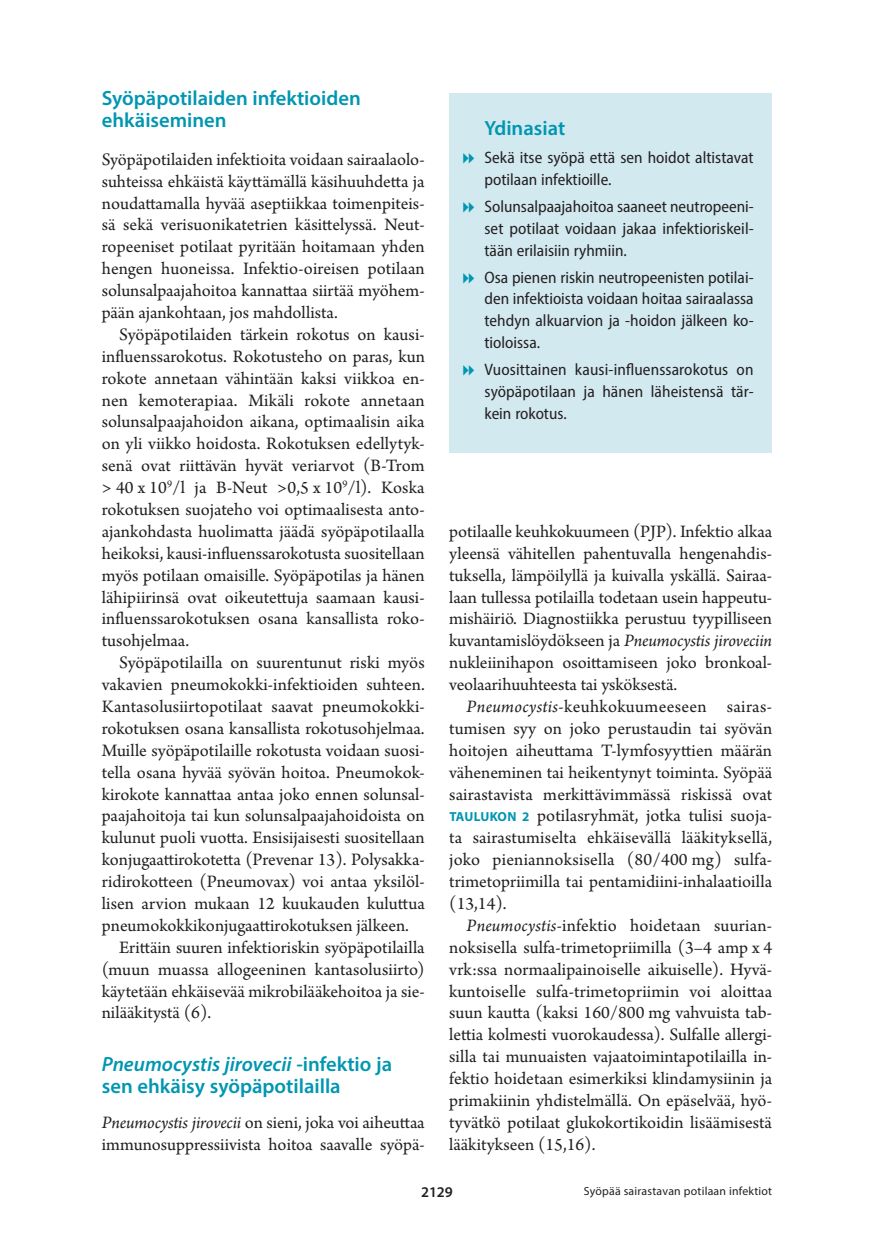
<style>
.page{position:relative;width:874px;height:1241px;background:#fff}
.page>*{position:absolute;margin:0;border:0;box-sizing:border-box;transform-origin:0 0}
.v1{font:600 20.65px/21.9px "Myriad Pro";color:#0096b1}
.ydinasiat_otsikko_tu{font:600 20.65px "Myriad Pro";color:#0096b1}
.l_ei_sis{font:18.38px/21.9px "Arno Pro";color:#231f20;text-align:justify}
.t1{font:semi-condensed 16.62px/21.9px "Myriad Pro";color:#231f20;text-align:justify}
.t2{font:600 14.88px "Myriad Pro";color:#231f20}
.Ala{font:11.9px "Myriad Pro";letter-spacing:.02em;color:#231f20}
.s1{font-style:italic}
.s2{font-family:"Myriad Pro";font-weight:700;font-size:13.12px;color:#0096b1}
</style>
<div class="page">
<div style="left:449px;top:93px;width:322px;height:360px;background:#d3e9f0"></div>
<p class="v1" style="left:102px;top:86px;width:260px">Syöpäpotilaiden infektioiden ehkäiseminen</p>
<p class="l_ei_sis" style="left:102px;top:149px;width:324px">Syöpäpotilaiden infektioita voidaan sairaalaolo&shy;suhteissa ehkäistä käyttämällä käsihuuhdetta ja noudattamalla hyvää aseptiikkaa toimenpiteis&shy;sä sekä verisuonikatetrien käsittelyssä. Neut&shy;ropeeniset potilaat pyritään hoitamaan yhden hengen huoneissa. Infektio-oireisen potilaan solunsalpaajahoitoa kannattaa siirtää myöhem&shy;pään ajankohtaan, jos mahdollista.</p>
<p class="l_ei_sis" style="left:102px;top:324px;width:324px;text-indent:17px">Syöpäpotilaiden tärkein rokotus on kausi&shy;influenssarokotus. Rokotusteho on paras, kun rokote annetaan vähintään kaksi viikkoa en&shy;nen kemoterapiaa. Mikäli rokote annetaan solunsalpaajahoidon aikana, optimaalisin aika on yli viikko hoidosta. Rokotuksen edellytyk&shy;senä ovat riittävän hyvät veriarvot (B-Trom &gt; 40 x 10<sup>9</sup>/l ja B-Neut &gt;0,5 x 10<sup>9</sup>/l). Koska rokotuksen suojateho voi optimaalisesta anto&shy;ajankohdasta huolimatta jäädä syöpäpotilaalla heikoksi, kausi-influenssarokotusta suositellaan myös potilaan omaisille. Syöpäpotilas ja hänen lähipiirinsä ovat oikeutettuja saamaan kausi&shy;influenssarokotuksen osana kansallista roko&shy;tusohjelmaa.</p>
<p class="l_ei_sis" style="left:102px;top:652px;width:324px;text-indent:17px">Syöpäpotilailla on suurentunut riski myös vakavien pneumokokki-infektioiden suhteen.<br>Kantasolusiirtopotilaat saavat pneumokokki&shy;rokotuksen osana kansallista rokotusohjelmaa.<br>Muille syöpäpotilaille rokotusta voidaan suosi&shy;tella osana hyvää syövän hoitoa. Pneumokok&shy;kirokote kannattaa antaa joko ennen solunsal&shy;paajahoitoja tai kun solunsalpaajahoidoista on kulunut puoli vuotta. Ensisijaisesti suositellaan konjugaattirokotetta (Prevenar 13). Polysakka&shy;ridirokotteen (Pneumovax) voi antaa yksilöl&shy;lisen arvion mukaan 12 kuukauden kuluttua pneumokokkikonjugaattirokotuksen jälkeen.</p>
<p class="l_ei_sis" style="left:102px;top:937px;width:324px;text-indent:17px">Erittäin suuren infektioriskin syöpäpotilailla (muun muassa allogeeninen kantasolusiirto) käytetään ehkäisevää mikrobilääkehoitoa ja sie&shy;nilääkitystä (6).</p>
<p class="v1" style="left:102px;top:1052px;width:292px"><span class="s1">Pneumocystis jirovecii</span> ‑infektio ja sen ehkäisy syöpäpotilailla</p>
<p class="l_ei_sis" style="left:102px;top:1112px;width:324px"><span class="s1">Pneumocystis jirovecii</span> on sieni, joka voi aiheuttaa immunosuppressiivista hoitoa saavalle syöpä-</p>
<p class="ydinasiat_otsikko_tu" style="left:484px;top:115px;width:82px">Ydinasiat</p>
<p class="t1" style="left:484px;top:146px;width:270px">Sekä itse syöpä että sen hoidot altistavat potilaan infektioille.</p>
<p class="t1" style="left:484px;top:195px;width:270px">Solunsalpaajahoitoa saaneet neutropeeni&shy;set potilaat voidaan jakaa infektioriskeil&shy;tään erilaisiin ryhmiin.</p>
<p class="t1" style="left:484px;top:266px;width:270px">Osa pienen riskin neutropeenisten potilai&shy;den infektioista voidaan hoitaa sairaalassa tehdyn alkuarvion ja ‑hoidon jälkeen ko&shy;tioloissa.</p>
<p class="t1" style="left:484px;top:358px;width:270px">Vuosittainen kausi-influenssarokotus on syöpäpotilaan ja hänen läheistensä tär&shy;kein rokotus.</p>
<p class="l_ei_sis" style="left:449px;top:521px;width:324px">potilaalle keuhkokuumeen (PJP). Infektio alkaa yleensä vähitellen pahentuvalla hengenahdis&shy;tuksella, lämpöilyllä ja kuivalla yskällä. Sairaa&shy;laan tullessa potilailla todetaan usein happeutu&shy;mishäiriö. Diagnostiikka perustuu tyypilliseen kuvantamislöydökseen ja <span class="s1">Pneumocystis jiroveciin </span>nukleiinihapon osoittamiseen joko bronkoal&shy;veolaarihuuhteesta tai ysköksestä.</p>
<p class="l_ei_sis" style="left:449px;top:696px;width:324px;text-indent:17px"><span class="s1">Pneumocystis</span>-keuhkokuumeeseen sairas&shy;tumisen syy on joko perustaudin tai syövän hoitojen aiheuttama T-lymfosyyttien määrän väheneminen tai heikentynyt toiminta. Syöpää sairastavista merkittävimmässä riskissä ovat <span class="s2">TAULUKON 2</span> potilasryhmät, jotka tulisi suoja&shy;ta sairastumiselta ehkäisevällä lääkityksellä, joko pieniannoksisella (80/400 mg) sulfa&shy;trimetopriimilla tai pentamidiini-inhalaatioilla (13,14).</p>
<p class="l_ei_sis" style="left:449px;top:915px;width:324px;text-indent:17px"><span class="s1">Pneumocystis</span>-infektio hoidetaan suurian&shy;noksisella sulfa-trimetopriimilla (3–4 amp x 4 vrk:ssa normaalipainoiselle aikuiselle). Hyvä&shy;kuntoiselle sulfa-trimetopriimin voi aloittaa suun kautta (kaksi 160/800 mg vahvuista tab&shy;lettia kolmesti vuorokaudessa). Sulfalle allergi&shy;silla tai munuaisten vajaatoimintapotilailla in&shy;fektio hoidetaan esimerkiksi klindamysiinin ja primakiinin yhdistelmällä. On epäselvää, hyö&shy;tyvätkö potilaat glukokortikoidin lisäämisestä lääkitykseen (15,16).</p>
<p class="Ala" style="left:583px;top:1183px;width:190px">Syöpää sairastavan potilaan infektiot</p>
<p class="t2" style="left:421px;top:1182px;width:33px">2129</p>
</div>
